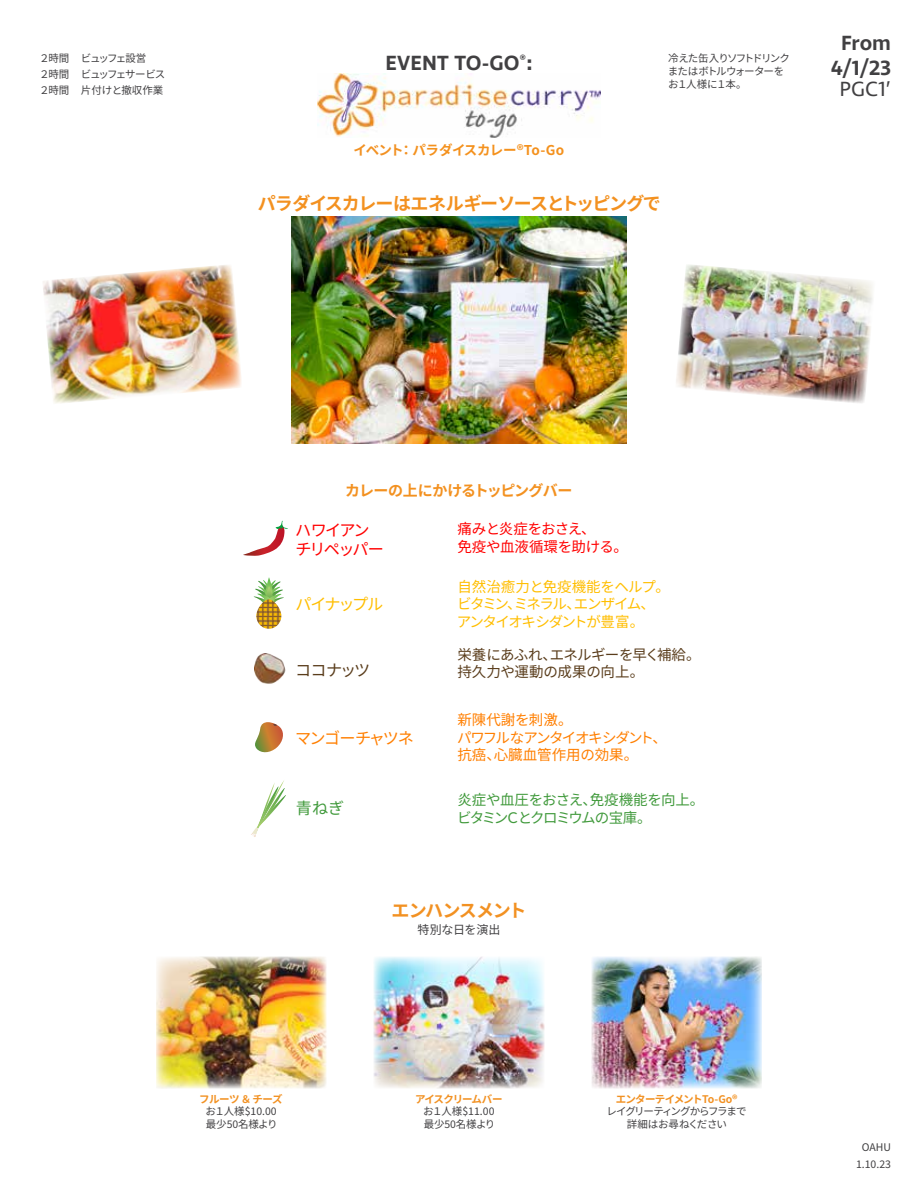
<style>
.page{position:relative;width:918px;height:1188px;background:#fff}
.page>*{position:absolute;margin:0;border:0;box-sizing:border-box;transform-origin:0 0}
.t1{font:600 21px/25.2px "Ingra";color:#414042;text-align:center}
.t2{font:21px "Ingra";color:#414042}
.t3{font:700 18px "Source Han Sans JP";letter-spacing:-.065em;color:#f39120}
.t4{font:700 18px "Source Han Sans JP";letter-spacing:-.07em;color:#f29122}
.t5{font:16.05px/19.4px "Source Han Sans JP";letter-spacing:-.11em;color:#f00}
.t6{font:16.05px "Source Han Sans JP";letter-spacing:-.095em;color:#ff7f00}
.t7{font:16.05px "Source Han Sans JP";letter-spacing:-.125em;color:#ffbe00}
.t8{font:16.05px "Source Han Sans JP";letter-spacing:-.09em;color:#5a3d1c}
.t9{font:16.05px "Source Han Sans JP";color:#419a3c}
.t10{font:700 15px "Source Han Sans JP";letter-spacing:-.05em;color:#f39120}
.t11{font:14.55px/17.4px "Source Han Sans JP";letter-spacing:-.075em;color:#ffbe00}
.t12{font:14.55px/17.4px "Source Han Sans JP";letter-spacing:-.02em;color:#ff7f00}
.t13{font:14.55px/17.4px "Source Han Sans JP";letter-spacing:-.065em;color:#419a3c}
.t14{font:14.55px/17.4px "Source Han Sans JP";letter-spacing:-.02em;color:#5a3d1c}
.t15{font:14.55px/17.4px "Source Han Sans JP";letter-spacing:-.02em;color:#f00}
.t16{font:14.55px "Source Han Sans JP";letter-spacing:-.065em;color:#f9a13a}
.t17{font:700 13.5px "Source Han Sans JP";letter-spacing:-.045em;color:#f4911d}
.t18{font:12px "Source Han Sans JP";letter-spacing:-.01em;color:#414042}
.t19{font:10.5px/12.6px "Source Han Sans JP";letter-spacing:-.075em;color:#414042}
.t20{font:10.5px/12.6px "Source Han Sans JP";letter-spacing:-.01em;color:#414042}
.t21{font:700 10.5px "Source Han Sans JP";letter-spacing:-.07em;color:#f29122}
.t22{font:700 10.5px "Source Han Sans JP";letter-spacing:-.095em;color:#f29122}
.s1{color:#f29122}
</style>
<div class="page">
<img style="left:317px;top:73px;width:284px;height:64px">
<img style="left:292px;top:217px;width:334px;height:227px">
<img style="left:676px;top:265px;width:197px;height:138px">
<img style="left:43px;top:265px;width:198px;height:138px">
<svg style="left:254px;top:577px;width:30px;height:24px"></svg>
<svg style="left:256px;top:599px;width:25px;height:30px"></svg>
<svg style="left:255px;top:722px;width:28px;height:31px"></svg>
<svg style="left:243px;top:521px;width:45px;height:35px"></svg>
<img style="left:254px;top:654px;width:32px;height:30px">
<svg style="left:251px;top:780px;width:35px;height:57px"></svg>
<img style="left:592px;top:957px;width:170px;height:131px">
<img style="left:156px;top:957px;width:170px;height:131px">
<img style="left:374px;top:957px;width:170px;height:131px">
<p class="t19" style="left:39px;top:51px;width:128px;line-height:15.6px">２時間 ビュッフェ設営<br>２時間 ビュッフェサービス<br>２時間 片付けと撤収作業</p>
<p class="t19" style="left:668px;top:52px;width:124px">冷えた缶入りソフトドリンクまたはボトルウォーターをお１人様に１本。</p>
<h1 class="t1" style="left:385px;top:51px;width:149px">EVENT TO-GO<sup>®</sup>:</h1>
<p class="t17" style="left:353px;top:142px;width:212px"><span class="s1">イベント：</span> パラダイスカレー®To-Go</p>
<h2 class="t3" style="left:258px;top:193px;width:404px">パラダイスカレーはエネルギーソースとトッピングで</h2>
<h1 class="t1" style="left:831px;top:31px;width:62px">From<br>4/1/23</h1>
<h1 class="t2" style="left:840px;top:76px;width:53px">PGC1’</h1>
<h3 class="t16" style="left:337px;top:479px;width:241px">カレーの上にかけるコンディメントバー</h3>
<h3 class="t15" style="left:457px;top:520px;width:172px">痛みと炎症をおさえ、<br>免疫や血液循環を助ける。</h3>
<h3 class="t10" style="left:345px;top:482px;width:229px">カレーの上にかけるトッピングバー</h3>
<h3 class="t5" style="left:295px;top:520px;width:90px">ハワイアンチリペッパー</h3>
<h3 class="t7" style="left:295px;top:595px;width:89px">パイナップル</h3>
<h3 class="t8" style="left:295px;top:661px;width:77px">ココナッツ</h3>
<h3 class="t6" style="left:295px;top:729px;width:120px">マンゴーチャツネ</h3>
<h3 class="t9" style="left:296px;top:799px;width:50px">青ねぎ</h3>
<h3 class="t11" style="left:457px;top:578px;width:215px">自然治癒力と免疫機能をヘルプ。ビタミン、ミネラル、エンザイム、アンタイオキシダントが豊富。</h3>
<h3 class="t14" style="left:457px;top:646px;width:245px">栄養にあふれ、エネルギーを早く補給。持久力や運動の成果の向上。</h3>
<h3 class="t12" style="left:457px;top:712px;width:212px">新陳代謝を刺激。<br>パワフルなアンタイオキシダント、抗癌、心臓血管作用の効果。</h3>
<h3 class="t13" style="left:457px;top:792px;width:249px">炎症や血圧をおさえ、免疫機能を向上。ビタミンＣとクロミウムの宝庫。</h3>
<h2 class="t4" style="left:392px;top:901px;width:136px">エンハンスメント</h2>
<p class="t18" style="left:418px;top:923px;width:84px">特別な日を演出</p>
<p class="t21" style="left:199px;top:1093px;width:85px">フルーツ ＆ チーズ</p>
<p class="t20" style="left:205px;top:1105px;width:74px">お１人様$10.00最少50名様より</p>
<p class="t22" style="left:415px;top:1093px;width:89px">アイスクリームバー</p>
<p class="t20" style="left:423px;top:1105px;width:74px">お１人様$11.00最少50名様より</p>
<p class="t21" style="left:616px;top:1093px;width:123px">エンターテイメントTo-Go®</p>
<p class="t19" style="left:607px;top:1105px;width:142px;text-align:center">レイグリーティングからフラまで詳細はお尋ねください</p>
<p class="t19" style="left:856px;top:1139px;width:36px;line-height:16.5px;text-align:center">OAHU<br>1.10.23</p>
</div>
